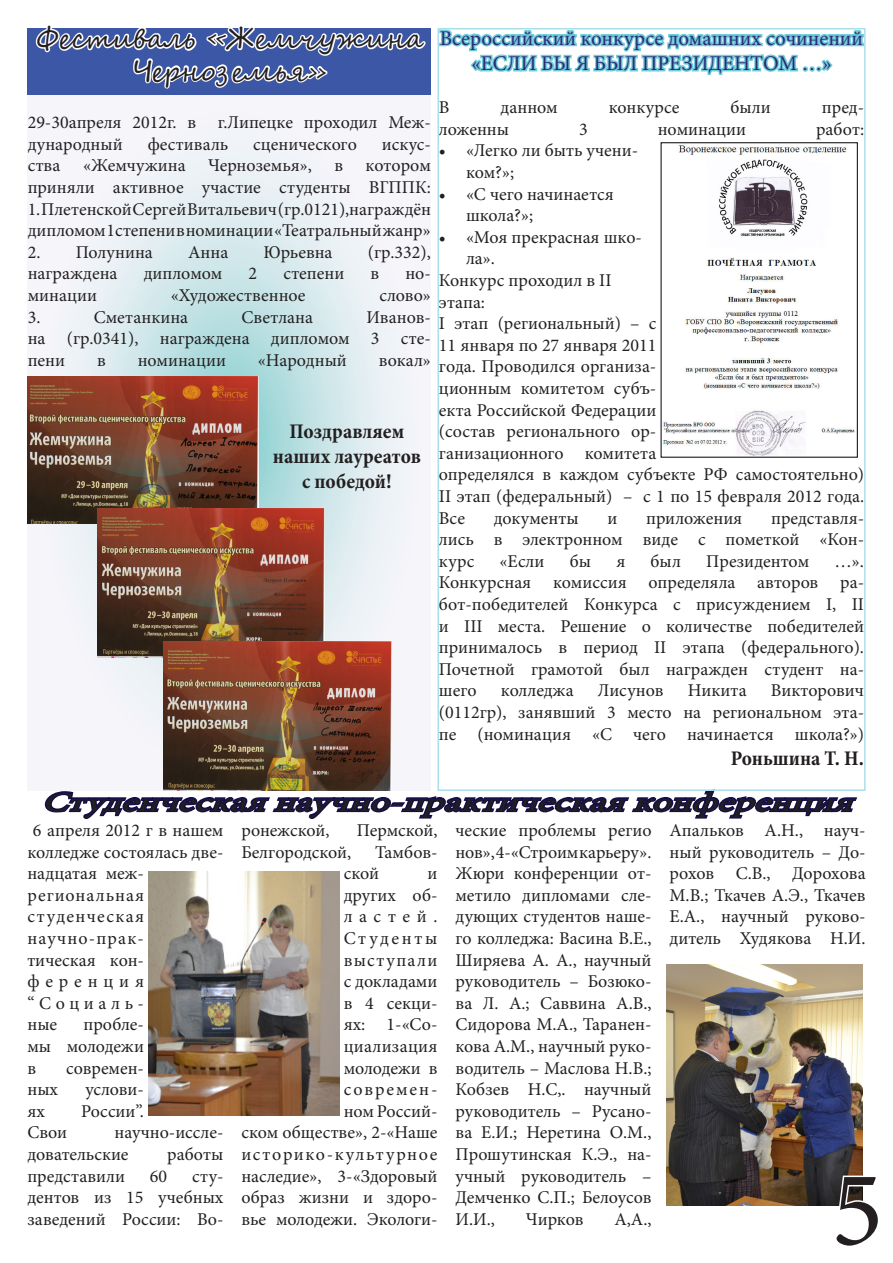
<style>
.page{position:relative;width:893px;height:1263px;background:#fff}
.page>*{position:absolute;margin:0;border:0;box-sizing:border-box;transform-origin:0 0}
.t1{font:108px "Minion Pro";color:#231f20}
.t2{font:italic 27px "Minion Pro";color:#231f20;scale:1.41 1}
.t3{font:27px/32.4px "Segoe Script";color:#231f20;text-align:center}
.t4{font:21px "Minion Pro";color:#2a2976}
.t5{font:700 condensed 21px "Minion Pro";color:#231f20}
.t6{font:18px/21.6px "Minion Pro";color:#231f20}
</style>
<div class="page">
<svg style="left:28px;top:115px;width:393px;height:638px"></svg>
<img style="left:27px;top:376px;width:232px;height:147px">
<div style="left:28px;top:28px;width:403px;height:67px;background:#3c57a6"></div>
<svg style="left:35px;top:28px;width:391px;height:87px"></svg>
<img style="left:666px;top:965px;width:196px;height:240px">
<img style="left:148px;top:871px;width:191px;height:245px">
<svg style="left:44px;top:791px;width:814px;height:28px"></svg>
<svg style="left:834px;top:1174px;width:29px;height:32px"></svg>
<svg style="left:440px;top:31px;width:423px;height:280px"></svg>
<div style="left:437px;top:28px;width:429px;height:763px;border:2px solid #aadeeb"></div>
<img style="left:663px;top:144px;width:193px;height:312px">
<div style="left:661px;top:142px;width:197px;height:316px;border:1px solid #08080a"></div>
<img style="left:98px;top:508px;width:227px;height:150px">
<img style="left:163px;top:641px;width:229px;height:150px">
<p class="t3" style="left:36px;top:23px;width:388px">Фестиваль «Жемчужина<br>Черноз емья»</p>
<p class="t6" style="left:28px;top:112px;width:405px">29-30апреля 2012г. в г.Липецке проходил Меж&shy;дународный</p>
<p class="t6" style="left:148px;top:133px;width:82px">фестиваль</p>
<p class="t6" style="left:253px;top:133px;width:105px">сценического</p>
<p class="t6" style="left:28px;top:133px;width:405px;text-align:justify;text-indent:354px">искус&shy;ства «Жемчужина Черноземья», в котором приняли активное участие студенты ВГППК:</p>
<p class="t6" style="left:28px;top:198px;width:405px">1. Плетенской Сергей Витальевич (гр.0121),награждён дипломом 1степени в номинации «Театральный жанр»</p>
<p class="t6" style="left:28px;top:241px;width:127px">2. Полунина</p>
<p class="t6" style="left:188px;top:241px;width:42px">Анна</p>
<p class="t6" style="left:264px;top:241px;width:70px">Юрьевна</p>
<p class="t6" style="left:368px;top:241px;width:65px">(гр.332),</p>
<p class="t6" style="left:28px;top:263px;width:91px">награждена</p>
<p class="t6" style="left:144px;top:263px;width:80px">дипломом</p>
<p class="t6" style="left:249px;top:263px;width:10px">2</p>
<p class="t6" style="left:283px;top:263px;width:62px">степени</p>
<p class="t6" style="left:370px;top:263px;width:10px">в</p>
<p class="t6" style="left:405px;top:263px;width:27px">но-</p>
<p class="t6" style="left:28px;top:285px;width:71px">минации</p>
<p class="t6" style="left:171px;top:285px;width:136px">«Художественное</p>
<p class="t6" style="left:379px;top:285px;width:53px">слово»</p>
<p class="t6" style="left:28px;top:306px;width:14px">3.</p>
<p class="t6" style="left:94px;top:306px;width:96px">Cметанкина</p>
<p class="t6" style="left:242px;top:306px;width:73px">Светлана</p>
<p class="t6" style="left:28px;top:306px;width:405px;text-align:justify;text-indent:339px">Иванов&shy;на (гр.0341), награждена дипломом 3 сте&shy;пени</p>
<p class="t6" style="left:97px;top:349px;width:10px">в</p>
<p class="t6" style="left:138px;top:349px;width:90px">номинации</p>
<p class="t6" style="left:258px;top:349px;width:91px">«Народный</p>
<p class="t6" style="left:379px;top:349px;width:54px">вокал»</p>
<p class="t5" style="left:290px;top:417px;width:116px">Поздравляем</p>
<p class="t5" style="left:273px;top:442px;width:149px">наших лауреатов</p>
<p class="t5" style="left:302px;top:467px;width:91px">с победой!</p>
<p class="t4" style="left:440px;top:24px;width:425px">Всероссийский конкурсе домашних сочинений</p>
<p class="t4" style="left:471px;top:49px;width:362px">«ЕСЛИ БЫ Я БЫЛ ПРЕЗИДЕНТОМ …»</p>
<p class="t6" style="left:439px;top:97px;width:12px">В</p>
<p class="t6" style="left:501px;top:97px;width:59px">данном</p>
<p class="t6" style="left:609px;top:97px;width:72px">конкурсе</p>
<p class="t6" style="left:731px;top:97px;width:42px">были</p>
<p class="t6" style="left:822px;top:97px;width:44px">пред-</p>
<p class="t6" style="left:439px;top:118px;width:72px">ложенны</p>
<p class="t6" style="left:579px;top:118px;width:10px">3</p>
<p class="t6" style="left:658px;top:118px;width:90px">номинации</p>
<p class="t6" style="left:816px;top:118px;width:50px">работ:</p>
<p class="t6" style="left:466px;top:140px;width:174px;text-indent:-27px">• «Легко ли быть учени&shy;ком?»;</p>
<p class="t6" style="left:466px;top:183px;width:149px;text-indent:-27px">• «С чего начинается школа?»;</p>
<p class="t6" style="left:466px;top:226px;width:177px;text-indent:-27px">• «Моя прекрасная шко&shy;ла».</p>
<p class="t6" style="left:439px;top:269px;width:174px">Конкурс проходил в II этапа:</p>
<p class="t6" style="left:439px;top:313px;width:427px">I этап (региональный) – с<br>11 января по 27 января 2011<br>года. Проводился организа-<br>ционным комитетом субъ-<br>екта Российской Федерации<br>(состав регионального ор-<br>ганизационного комитета<br>определялся в каждом субъекте РФ самостоятельно)</p>
<p class="t6" style="left:439px;top:485px;width:427px">II этап (федеральный) – с 1 по 15 февраля 2012 года.</p>
<p class="t6" style="left:439px;top:507px;width:27px">Все</p>
<p class="t6" style="left:494px;top:507px;width:86px">документы</p>
<p class="t6" style="left:607px;top:507px;width:11px">и</p>
<p class="t6" style="left:646px;top:507px;width:98px">приложения</p>
<p class="t6" style="left:439px;top:507px;width:427px;text-align:justify;text-indent:332px">представля&shy;лись в электронном виде с пометкой «Кон&shy;курс</p>
<p class="t6" style="left:500px;top:550px;width:46px">«Если</p>
<p class="t6" style="left:570px;top:550px;width:23px">бы</p>
<p class="t6" style="left:616px;top:550px;width:10px">я</p>
<p class="t6" style="left:651px;top:550px;width:32px">был</p>
<p class="t6" style="left:706px;top:550px;width:105px">Президентом</p>
<p class="t6" style="left:834px;top:550px;width:31px">…».</p>
<p class="t6" style="left:439px;top:572px;width:427px;text-align:justify">Конкурсная комиссия определяла авторов ра&shy;бот-победителей Конкурса с присуждением I, II и III места. Решение о количестве победителей принималось в период II этапа (федерального).</p>
<p class="t6" style="left:439px;top:658px;width:427px">Почетной грамотой был награжден студент на&shy;шего</p>
<p class="t6" style="left:439px;top:680px;width:427px;text-align:justify;text-indent:332px">Викторович (0112гр), занявший 3 место на региональном эта&shy;пе (номинация «С чего начинается школа?»)</p>
<p class="t5" style="left:731px;top:744px;width:135px">Роньшина Т. Н.</p>
<p class="t6" style="left:501px;top:680px;width:74px">колледжа</p>
<p class="t6" style="left:598px;top:680px;width:67px">Лисунов</p>
<p class="t6" style="left:688px;top:680px;width:60px">Никита</p>
<p class="t2" style="left:42px;top:784px;width:586px">Студенческаянаучно-практическаяконференция</p>
<p class="t6" style="left:27px;top:819px;width:198px;text-indent:6px">6 апреля 2012 г в нашем колледже состоялась две&shy;надцатая меж&shy;региональная студенческая научно-прак-<br>тическая кон&shy;ференция “Социаль-<br>ные</p>
<p class="t6" style="left:27px;top:1014px;width:118px;text-align:justify;text-indent:56px">пробле&shy;мы молодежи в</p>
<p class="t6" style="left:66px;top:1057px;width:80px">современ-</p>
<p class="t6" style="left:27px;top:1079px;width:32px">ных</p>
<p class="t6" style="left:85px;top:1079px;width:60px">услови-</p>
<p class="t6" style="left:27px;top:1100px;width:19px">ях</p>
<p class="t6" style="left:81px;top:1100px;width:64px">России”.</p>
<p class="t6" style="left:27px;top:1122px;width:41px">Свои</p>
<p class="t6" style="left:27px;top:1122px;width:198px;text-indent:87px">научно-иссле&shy;довательские</p>
<p class="t6" style="left:167px;top:1143px;width:58px">работы</p>
<p class="t6" style="left:27px;top:1165px;width:99px">представили</p>
<p class="t6" style="left:150px;top:1165px;width:19px">60</p>
<p class="t6" style="left:27px;top:1165px;width:198px;text-align:justify;text-indent:165px">сту&shy;дентов из 15 учебных заведений России: Во-</p>
<p class="t6" style="left:241px;top:819px;width:90px">ронежской,</p>
<p class="t6" style="left:357px;top:819px;width:82px">Пермской,</p>
<p class="t6" style="left:241px;top:841px;width:111px">Белгородской,</p>
<p class="t6" style="left:344px;top:841px;width:95px;text-indent:31px">Тамбов&shy;ской</p>
<p class="t6" style="left:344px;top:863px;width:95px;text-align:justify;text-indent:84px">и других об&shy;ластей.</p>
<p class="t6" style="left:241px;top:927px;width:198px;text-align:right">Студенты<br>выступали<br>с докладами<br>в 4 секци-<br>ях: 1-«Со-<br>циализация<br>молодежи в<br>современ-<br>ном Россий-<br>ском обществе», 2-«Наше историко-культурное наследие», 3-«Здоровый образ жизни и здоро&shy;вье молодежи. Экологи-</p>
<p class="t6" style="left:455px;top:819px;width:198px">ческие проблемы регио</p>
<p class="t6" style="left:455px;top:841px;width:198px">нов», 4-«Строим карьеру».</p>
<p class="t6" style="left:455px;top:863px;width:198px;text-align:justify">Жюри конференции от&shy;метило дипломами сле&shy;дующих студентов наше&shy;го колледжа: Васина В.Е., Ширяева А. А., научный руководитель – Бозюко&shy;ва Л. А.; Саввина А.В., Сидорова М.А., Таранен&shy;кова А.М., научный руко&shy;водитель – Маслова Н.В.; Кобзев Н.С,. научный руководитель – Русано&shy;ва Е.И.; Неретина О.М., Прошутинская К.Э., на&shy;учный руководитель – Демченко С.П.; Белоусов</p>
<p class="t6" style="left:455px;top:1208px;width:41px">И.И.,</p>
<p class="t6" style="left:526px;top:1208px;width:59px">Чирков</p>
<p class="t6" style="left:614px;top:1208px;width:39px">А,А.,</p>
<p class="t6" style="left:669px;top:819px;width:198px;text-align:justify">Апальков А.Н., науч&shy;ный руководитель – До&shy;рохов С.В., Дорохова М.В.; Ткачев А.Э., Ткачев Е.А., научный руково&shy;дитель Худякова Н.И.</p>
<p class="t1" style="left:831px;top:1137px;width:53px">5</p>
</div>
